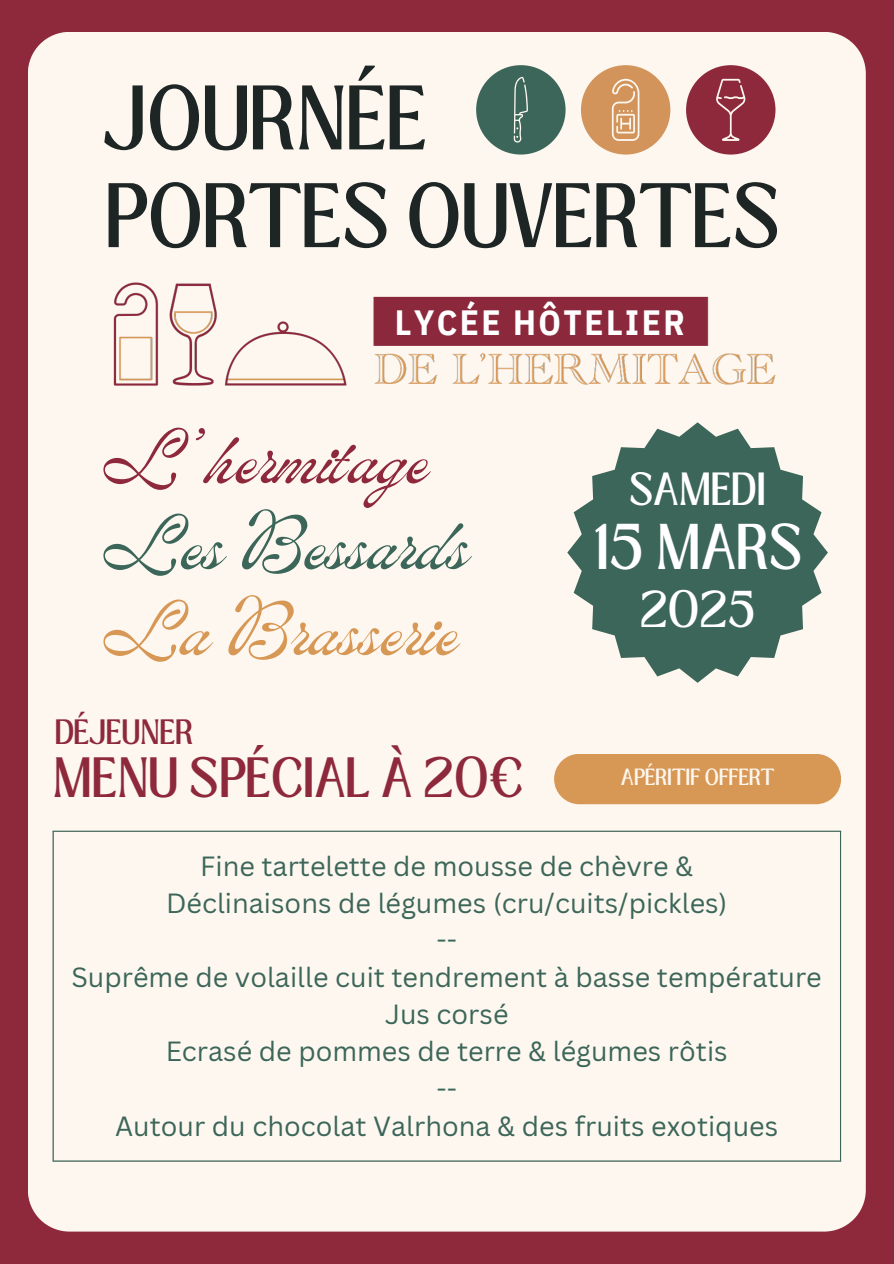
<style>
.page{position:relative;width:894px;height:1264px;background:#fff}
.page>*{position:absolute;margin:0;border:0;box-sizing:border-box;transform-origin:0 0}
.t1{font:75px "ED Lavonia";color:#8e293c}
.t2{font:75px "ED Lavonia";color:#3c6659}
.t3{font:75px "ED Lavonia";color:#d89855}
.t4{font:70.05px/97.6px "Loubag";color:#1d2625}
.t5{font:49.5px "Loubag";color:#fff}
.t6{font:43.5px "Loubag";color:#8e293c}
.t7{font:39.6px "Loubag";color:#fff}
.t8{font:35.55px "Loubag";color:#fff}
.t9{font:700 34.95px "IBM Plex Sans Cond";letter-spacing:.07em;color:#fff}
.t10{font:27px "Canva Sans";color:#3c6659}
.t11{font:27px "Loubag";color:#8e293c}
.t12{font:18px "Loubag";color:#fdf7f0}
</style>
<div class="page">
<div style="left:0;top:0;width:893px;height:1263px;background:#8e293c"></div>
<div style="left:28px;top:32px;width:837px;height:1199px;background:#fdf7f0"></div>
<hr style="left:53px;top:831px;width:1px;height:329px;background:#3c6659">
<hr style="left:839px;top:831px;width:1px;height:329px;background:#3c6659">
<hr style="left:53px;top:830px;width:787px;height:1px;background:#3c6659">
<hr style="left:53px;top:1160px;width:787px;height:1px;background:#3c6659">
<div style="left:554px;top:753px;width:286px;height:51px;background:#d89855;border-radius:25px"></div>
<svg style="left:476px;top:65px;width:89px;height:89px;background:#69887c"></svg>
<svg style="left:580px;top:65px;width:90px;height:89px;background:#deb084"></svg>
<svg style="left:685px;top:65px;width:90px;height:89px"></svg>
<img style="left:103px;top:273px;width:301px;height:119px">
<img style="left:358px;top:287px;width:432px;height:111px">
<svg style="left:567px;top:422px;width:260px;height:261px;background:#759185"></svg>
<p class="t4" style="left:103px;top:71px;width:677px">JOURNÉE<br>PORTES OUVERTES</p>
<p class="t9" style="left:394px;top:299px;width:291px">LYCÉE HÔTELIER</p>
<h3 class="t1" style="left:103px;top:423px;width:327px">L’hermitage</h3>
<p class="t2" style="left:103px;top:509px;width:367px">Les Bessards</p>
<p class="t3" style="left:103px;top:595px;width:356px">La Brasserie</p>
<p class="t11" style="left:55px;top:710px;width:139px">DÉJEUNER</p>
<p class="t6" style="left:53px;top:742px;width:472px">MENU SPÉCIAL À 20€</p>
<p class="t8" style="left:629px;top:461px;width:138px">SAMEDI</p>
<p class="t5" style="left:593px;top:507px;width:210px">15 MARS</p>
<p class="t7" style="left:639px;top:577px;width:117px">2025</p>
<h5 class="t12" style="left:620px;top:762px;width:155px">APÉRITIF OFFERT</h5>
<h1 class="t10" style="left:200px;top:846px;width:494px">Fine tartelette de mousse de chèvre &amp;</h1>
<p class="t10" style="left:166px;top:884px;width:562px">Déclinaisons de légumes (cru/cuits/pickles)</p>
<p class="t10" style="left:436px;top:921px;width:22px">--</p>
<h4 class="t10" style="left:71px;top:958px;width:751px">Suprême de volaille cuit tendrement à basse température</h4>
<h2 class="t10" style="left:385px;top:995px;width:125px">Jus corsé</h2>
<h2 class="t10" style="left:166px;top:1032px;width:563px">Ecrasé de pommes de terre &amp; légumes rôtis</h2>
<h2 class="t10" style="left:436px;top:1069px;width:22px">--</h2>
<h5 class="t10" style="left:115px;top:1106px;width:664px">Autour du chocolat Valrhona &amp; des fruits exotiques</h5>
</div>
